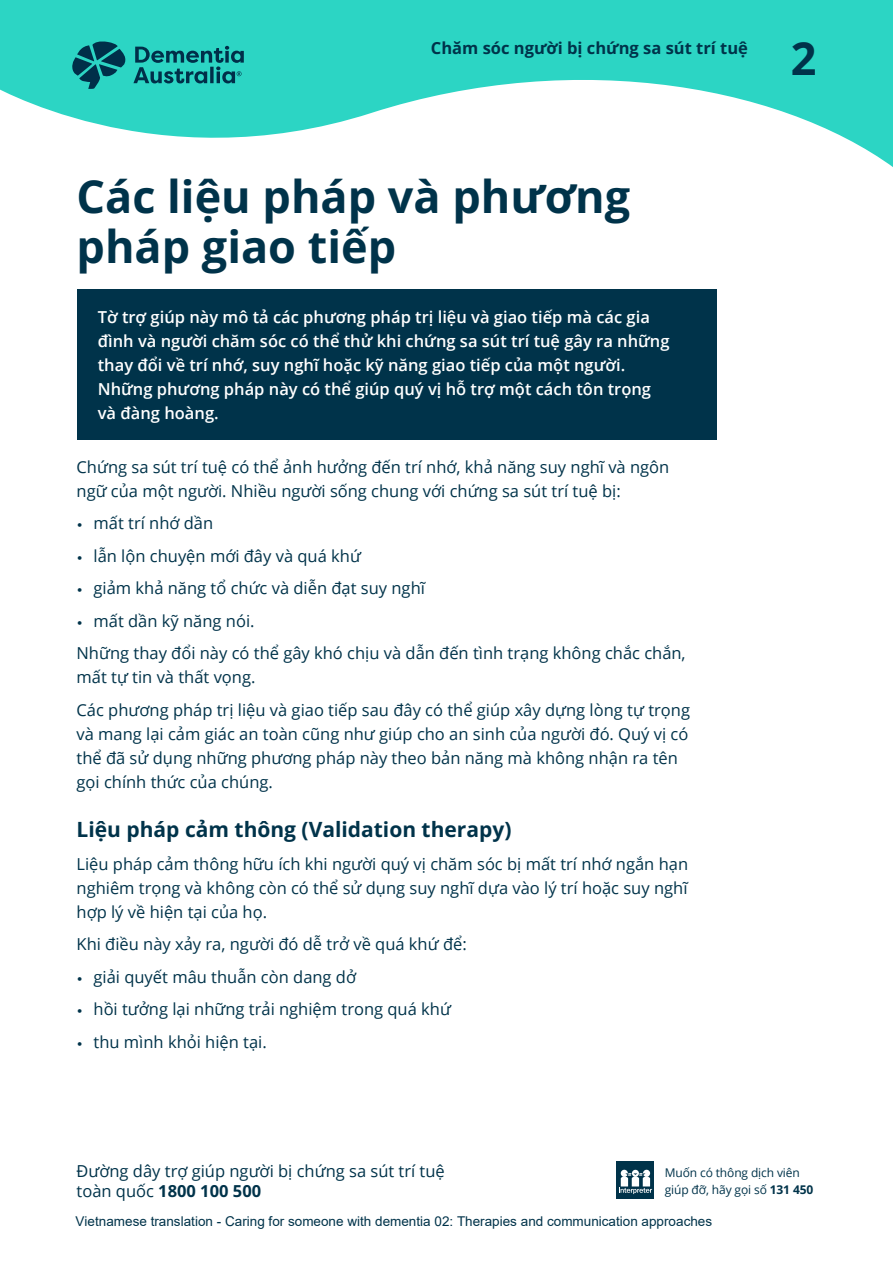
<style>
.page{position:relative;width:893px;height:1263px;background:#fff}
.page>*{position:absolute;margin:0;border:0;box-sizing:border-box;transform-origin:0 0}
.t1{font:700 45px/49.5px "Open Sans";color:#00334a}
.t2{font:700 21px "Open Sans";color:#00334a}
.t3{font:16.5px/24px "Open Sans";color:#00334a}
.Body__intro__White{font:600 16.5px/24px "Open Sans";color:#fff}
.t4{font:700 16.5px "Open Sans";color:#00334a}
.t5{font:13.5px "Arial";color:#00334a}
.t6{font:12px/16.5px "Open Sans";letter-spacing:-.01em;color:#00334a}
.s1{font-family:"Filson Pro"}
.s2{font-weight:700}
.s3{font-style:inherit}
</style>
<div class="page">
<svg style="left:0;top:0;width:893px;height:167px;fill:#2cd5c4"></svg>
<svg style="left:72px;top:41px;width:172px;height:48px;background:#1d9d9a"></svg>
<div style="left:617px;top:1161px;width:37px;height:38px;background:#00334a"></div>
<svg style="left:619px;top:1170px;width:33px;height:24px"></svg>
<div style="left:77px;top:289px;width:639px;height:151px;background:#00334a"></div>
<p class="t4" style="left:431px;top:37px;width:318px">Chăm sóc người bị chứng sa sút trí tuệ</p>
<p class="t1" style="left:791px;top:32px;width:27px">2</p>
<h1 class="t1" style="left:77px;top:171px;width:555px">Các liệu pháp và phương pháp giao tiếp</h1>
<p class="Body__intro__White" style="left:98px;top:305px;width:573px">Tờ trợ giúp này mô tả các phương pháp trị liệu và giao tiếp mà các gia đình và người chăm sóc có thể thử khi chứng sa sút trí tuệ gây ra những thay đổi về trí nhớ, suy nghĩ hoặc kỹ năng giao tiếp của một người.<br>Những phương pháp này có thể giúp quý vị hỗ trợ một cách tôn trọng và đàng hoàng.</p>
<p class="t3" style="left:77px;top:454px;width:594px">Chứng sa sút trí tuệ có thể ảnh hưởng đến trí nhớ, khả năng suy nghĩ và ngôn ngữ của một người. Nhiều người sống chung với chứng sa sút trí tuệ bị:</p>
<p class="t3" style="left:77px;top:511px;width:138px"><span class="s1">•</span> mất trí nhớ dần</p>
<p class="t3" style="left:77px;top:543px;width:286px"><span class="s1">•</span> lẫn lộn chuyện mới đây và quá khứ</p>
<p class="t3" style="left:77px;top:576px;width:350px"><span class="s1">•</span> giảm khả năng tổ chức và diễn đạt suy nghĩ</p>
<p class="t3" style="left:77px;top:604px;width:611px;line-height:32.5px"><span class="s1">•</span> mất dần kỹ năng nói.<br>Những thay đổi này có thể gây khó chịu và dẫn đến tình trạng không chắc chắn,</p>
<p class="t3" style="left:77px;top:661px;width:615px;line-height:32.5px">mất tự tin và thất vọng.<br>Các phương pháp trị liệu và giao tiếp sau đây có thể giúp xây dựng lòng tự trọng</p>
<p class="t3" style="left:77px;top:721px;width:613px">và mang lại cảm giác an toàn cũng như giúp cho an sinh của người đó. Quý vị có thể đã sử dụng những phương pháp này theo bản năng mà không nhận ra tên gọi chính thức của chúng.</p>
<p class="t2" style="left:77px;top:815px;width:436px">Liệu pháp cảm thông (Validation therapy)</p>
<p class="t3" style="left:77px;top:851px;width:613px;text-align:justify">Liệu pháp cảm thông hữu ích khi người quý vị chăm sóc bị mất trí nhớ ngắn hạn nghiêm trọng và không còn có thể sử dụng suy nghĩ dựa vào lý trí hoặc suy nghĩ hợp lý về hiện tại của họ.</p>
<p class="t3" style="left:77px;top:932px;width:392px">Khi điều này xảy ra, người đó dễ trở về quá khứ để:</p>
<p class="t3" style="left:77px;top:964px;width:281px"><span class="s1">•</span> giải quyết mâu thuẫn còn dang dở</p>
<p class="t3" style="left:77px;top:997px;width:376px"><span class="s1">•</span> hồi tưởng lại những trải nghiệm trong quá khứ</p>
<p class="t3" style="left:77px;top:1029px;width:192px"><span class="s1">•</span> thu mình khỏi hiện tại.</p>
<p class="t3" style="left:77px;top:1161px;width:370px;line-height:19.5px">Đường dây trợ giúp người bị chứng sa sút trí tuệ toàn quốc <span class="s2">1800 100 500</span></p>
<p class="t6" style="left:665px;top:1164px;width:150px">Muốn có thông dịch viên giúp đỡ, hãy gọi số <span class="s2">131 450</span></p>
<p class="t5" style="left:76px;top:1212px;width:638px">Vietnamese <span class="s3">translation -</span> Caring for someone with dementia 02<span class="s3">:</span> Therapies and communication approaches</p>
</div>
